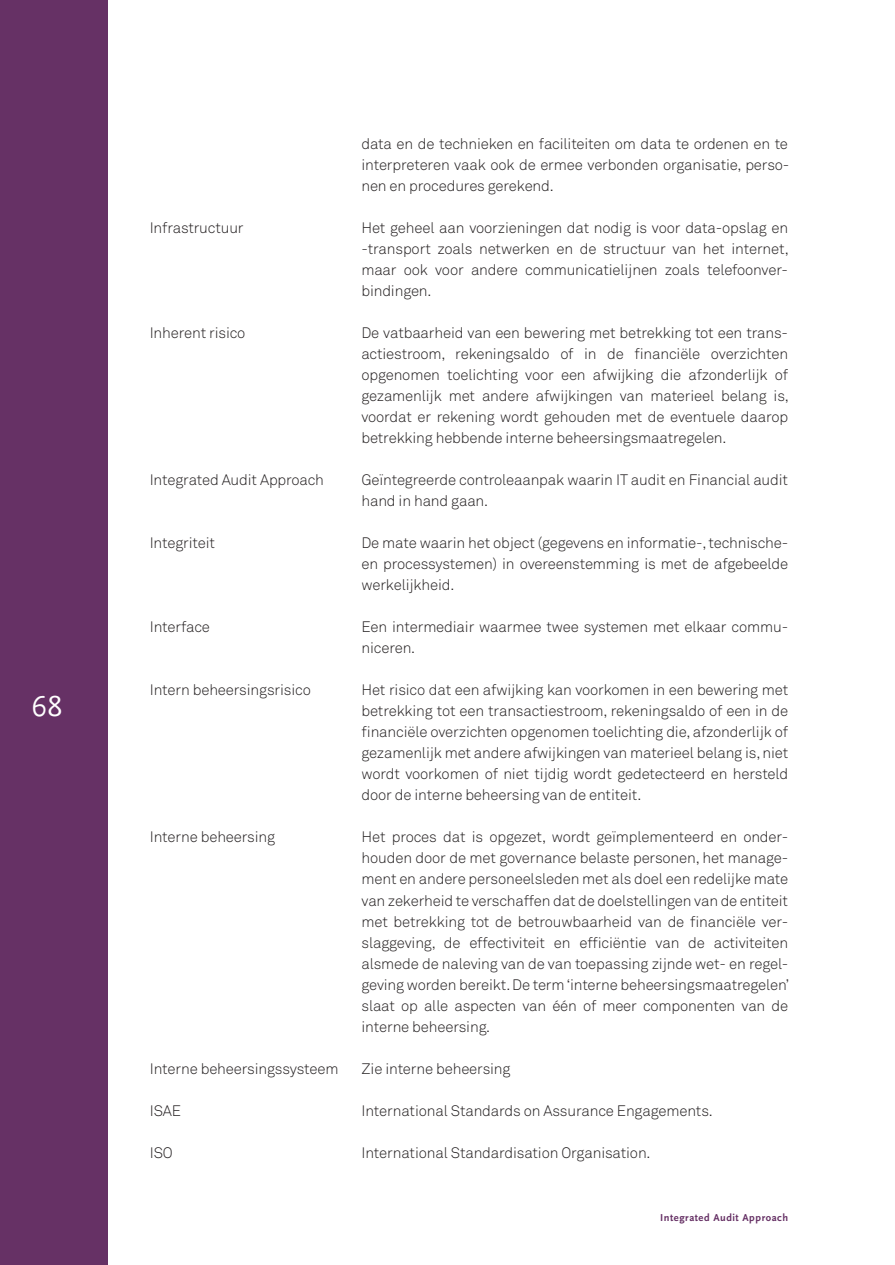
<style>
.page{position:relative;width:895px;height:1265px;background:#fff}
.page>*{position:absolute;margin:0;border:0;box-sizing:border-box;transform-origin:0 0}
.t1{font:30px "Scala Sans Caps";color:#fff}
.t2{font:300 15px/21px "Akkurat";letter-spacing:-.01em;color:#231f20;text-align:justify}
.t3{font:700 10.5px "Scala Sans";letter-spacing:.05em;color:#663165}
</style>
<div class="page">
<div style="left:0;top:0;width:107px;height:1264px;background:#663165"></div>
<h1 class="t1" style="left:31px;top:690px;width:33px">68</h1>
<p class="t2" style="left:361px;top:133px;width:429px">data en de technieken en faciliteiten om data te ordenen en te interpreteren vaak ook de ermee verbonden organisatie, perso&shy;nen en procedures gerekend.</p>
<p class="t2" style="left:150px;top:217px;width:95px">Infrastructuur</p>
<p class="t2" style="left:361px;top:217px;width:429px">Het geheel aan voorzieningen dat nodig is voor data-opslag en -transport zoals netwerken en de structuur van het internet, maar ook voor andere communicatielijnen zoals telefoonver&shy;bindingen.</p>
<p class="t2" style="left:150px;top:322px;width:97px">Inherent risico</p>
<p class="t2" style="left:361px;top:322px;width:429px">De vatbaarheid van een bewering met betrekking tot een trans&shy;actiestroom, rekeningsaldo of in de financiële overzichten opgenomen toelichting voor een afwijking die afzonderlijk of gezamenlijk met andere afwijkingen van materieel belang is, voordat er rekening wordt gehouden met de eventuele daarop betrekking hebbende interne beheersingsmaatregelen.</p>
<p class="t2" style="left:150px;top:469px;width:176px">Integrated Audit Approach</p>
<p class="t2" style="left:361px;top:469px;width:428px">Geïntegreerde controleaanpak waarin IT audit en Financial audit hand in hand gaan.</p>
<p class="t2" style="left:150px;top:532px;width:67px">Integriteit</p>
<p class="t2" style="left:361px;top:532px;width:428px">De mate waarin het object (gegevens en informatie-,technische&shy;en processystemen) in overeenstemming is met de afgebeelde werkelijkheid.</p>
<p class="t2" style="left:150px;top:616px;width:62px">Interface</p>
<p class="t2" style="left:361px;top:616px;width:428px">Een intermediair waarmee twee systemen met elkaar commu&shy;niceren.</p>
<p class="t2" style="left:150px;top:679px;width:162px">Intern beheersingsrisico</p>
<p class="t2" style="left:361px;top:679px;width:428px">Het risico dat een afwijking kan voorkomen in een bewering met betrekking tot een transactiestroom, rekeningsaldo of een in de financiële overzichten opgenomen toelichting die, afzonderlijk of gezamenlijk met andere afwijkingen van materieel belang is,niet wordt voorkomen of niet tijdig wordt gedetecteerd en hersteld door de interne beheersing van de entiteit.</p>
<p class="t2" style="left:150px;top:826px;width:127px">Interne beheersing</p>
<p class="t2" style="left:361px;top:826px;width:429px">Het proces dat is opgezet, wordt geïmplementeerd en onder&shy;houden door de met governance belaste personen, het manage&shy;ment en andere personeelsleden met als doel een redelijke mate van zekerheid te verschaffen dat de doelstellingen van de entiteit met betrekking tot de betrouwbaarheid van de financiële ver&shy;slaggeving, de effectiviteit en efficiëntie van de activiteiten alsmede de naleving van de van toepassing zijnde wet- en regel&shy;geving worden bereikt. De term ‘interne beheersingsmaatregelen’ slaat op alle aspecten van één of meer componenten van de interne beheersing.</p>
<p class="t2" style="left:150px;top:1057px;width:190px">Interne beheersingssysteem</p>
<p class="t2" style="left:361px;top:1057px;width:150px">Zie interne beheersing</p>
<p class="t2" style="left:150px;top:1099px;width:33px">ISAE</p>
<p class="t2" style="left:361px;top:1099px;width:352px">International Standards on Assurance Engagements.</p>
<p class="t2" style="left:150px;top:1141px;width:24px">ISO</p>
<p class="t2" style="left:361px;top:1141px;width:290px">International Standardisation Organisation.</p>
<p class="t3" style="left:660px;top:1211px;width:129px">Integrated Audit Approach</p>
</div>
